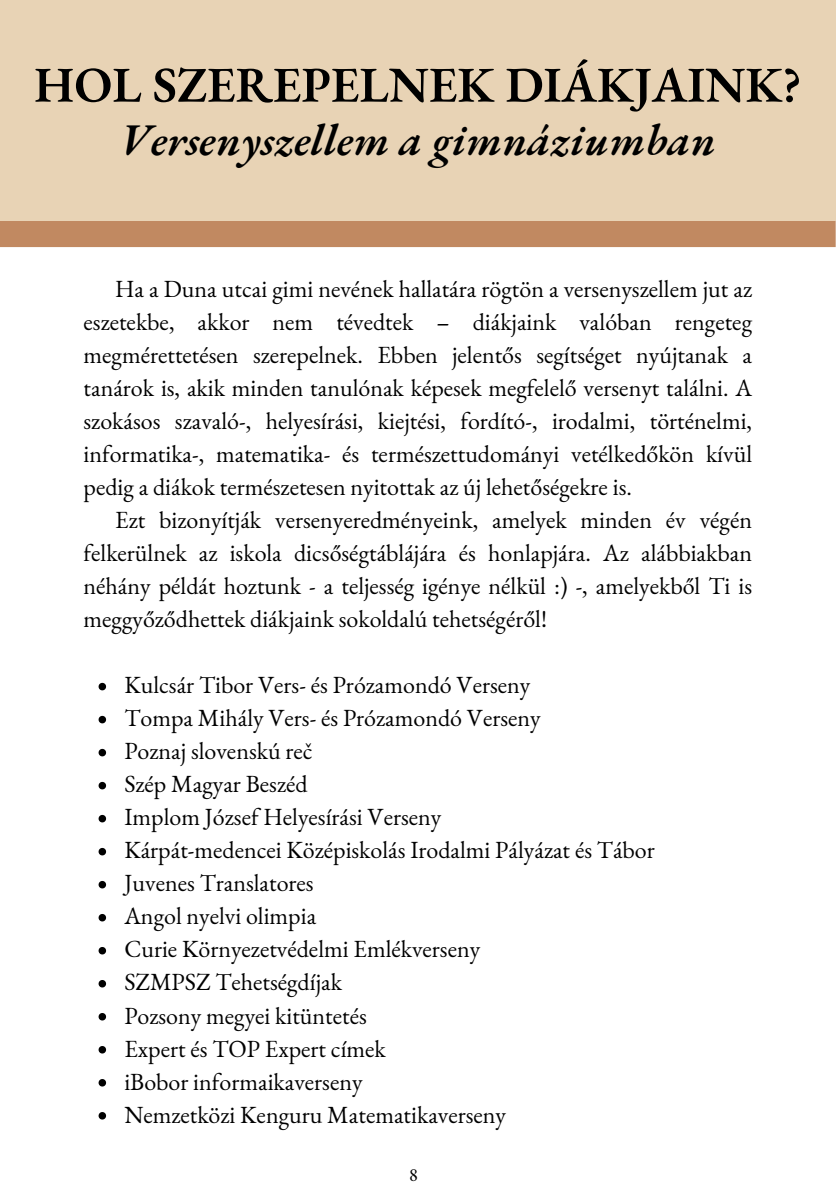
<style>
.page{position:relative;width:836px;height:1196px;background:#fff}
.page>*{position:absolute;margin:0;border:0;box-sizing:border-box;transform-origin:0 0}
.t1{font:600 50px "EB Garamond";color:#000}
.t2{font:italic 600 44px "EB Garamond";color:#000}
.t3{font:24px/33px "EB Garamond";color:#000}
.t4{font:18px "EB Garamond";color:#000}
.s1{color:#fff}
</style>
<div class="page">
<div style="left:0;top:194px;width:835px;height:53px;background:#c18961"></div>
<div style="left:0;top:0;width:835px;height:221px;background:#e8d3b5"></div>
<svg style="left:99px;top:683px;width:7px;height:7px"></svg>
<svg style="left:99px;top:716px;width:7px;height:7px"></svg>
<svg style="left:99px;top:749px;width:7px;height:7px"></svg>
<svg style="left:99px;top:782px;width:7px;height:7px"></svg>
<svg style="left:99px;top:815px;width:7px;height:7px"></svg>
<svg style="left:99px;top:848px;width:7px;height:7px"></svg>
<svg style="left:99px;top:881px;width:7px;height:7px"></svg>
<svg style="left:99px;top:914px;width:7px;height:7px"></svg>
<svg style="left:99px;top:947px;width:7px;height:7px"></svg>
<svg style="left:99px;top:980px;width:7px;height:7px"></svg>
<svg style="left:99px;top:1013px;width:7px;height:7px"></svg>
<svg style="left:99px;top:1046px;width:7px;height:7px"></svg>
<svg style="left:99px;top:1079px;width:7px;height:7px"></svg>
<svg style="left:99px;top:1112px;width:7px;height:7px"></svg>
<h1 class="t1" style="left:34px;top:51px;width:769px">HOL SZEREPELNEK DIÁKJAINK?</h1>
<h2 class="t2" style="left:120px;top:111px;width:597px">Versenyszellem a gimnáziumban</h2>
<p class="t3" style="left:84px;top:272px;width:670px"><span class="s1">vvv</span>Ha a Duna utcai gimi nevének hallatára rögtön a versenyszellem jut az eszetekbe, akkor nem tévedtek – diákjaink valóban rengeteg megmérettetésen szerepelnek. Ebben jelentős segítséget nyújtanak a tanárok is, akik minden tanulónak képesek megfelelő versenyt találni. A szokásos szavaló-, helyesírási, kiejtési, fordító-, irodalmi, történelmi, informatika-, matematika- és természettudományi vetélkedőkön kívül pedig a diákok természetesen nyitottak az új lehetőségekre is.<br><span class="s1">vvv</span>Ezt bizonyítják versenyeredményeink, amelyek minden év végén felkerülnek az iskola dicsőségtáblájára és honlapjára. Az alábbiakban néhány példát hoztunk - a teljesség igénye nélkül :) -, amelyekből Ti is meggyőződhettek diákjaink sokoldalú tehetségéről!</p>
<p class="t3" style="left:124px;top:668px;width:532px">Kulcsár Tibor Vers- és Prózamondó Verseny<br>Tompa Mihály Vers- és Prózamondó Verseny<br>Poznaj slovenskú reč<br>Szép Magyar Beszéd<br>Implom József Helyesírási Verseny<br>Kárpát-medencei Középiskolás Irodalmi Pályázat és Tábor<br>Juvenes Translatores<br>Angol nyelvi olimpia<br>Curie Környezetvédelmi Emlékverseny<br>SZMPSZ Tehetségdíjak<br>Pozsony megyei kitüntetés<br>Expert és TOP Expert címek<br>iBobor informaikaverseny<br>Nemzetközi Kenguru Matematikaverseny</p>
<p class="t4" style="left:409px;top:1163px;width:10px">8</p>
</div>
